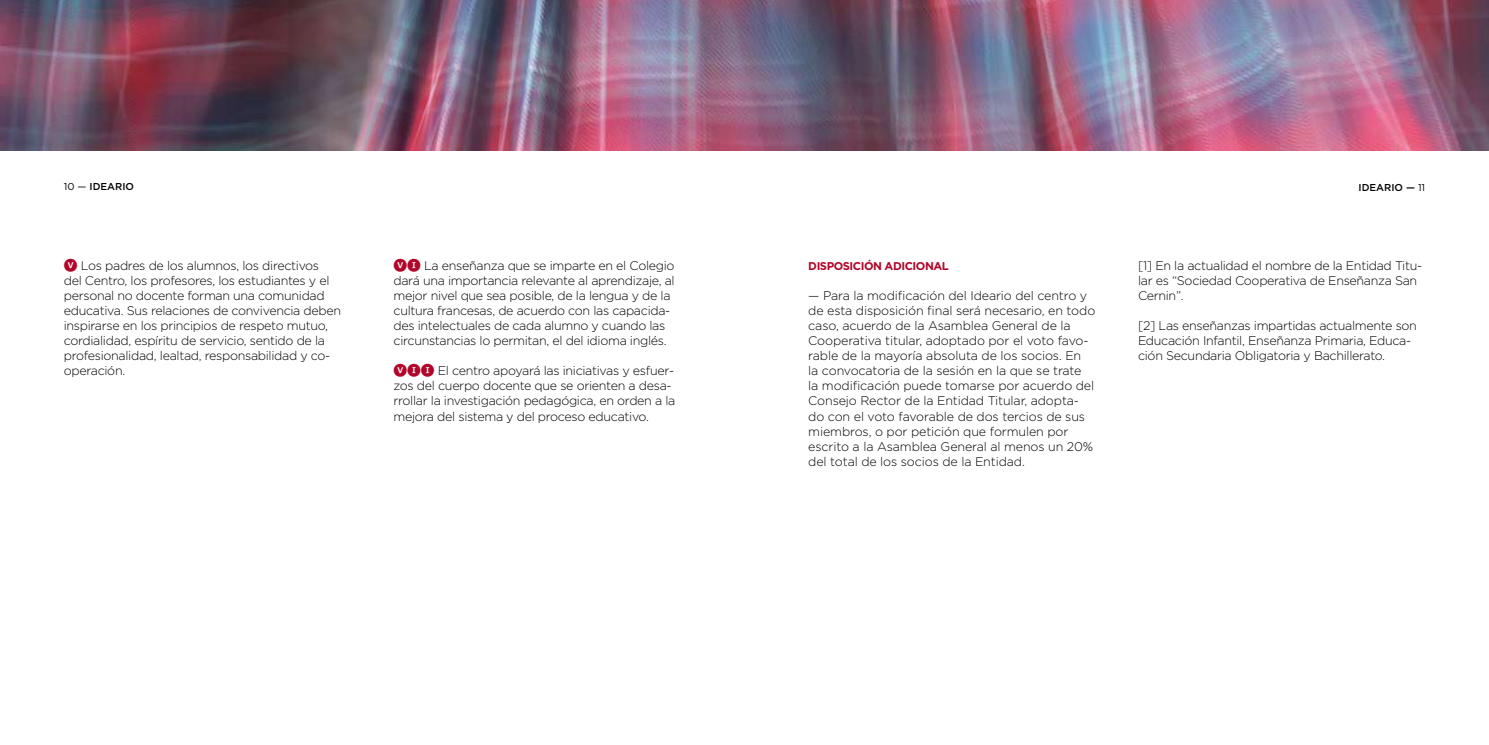
<style>
.page{position:relative;width:1489px;height:745px;background:#fff}
.page>*{position:absolute;margin:0;border:0;box-sizing:border-box;transform-origin:0 0}
.t1{font:300 12.5px/15px "Gotham";letter-spacing:-.025em;color:#000}
.t2{font:700 11.25px "Gotham";letter-spacing:-.04em;color:#b1062a}
.t3{font:500 10px "Gotham";color:#000}
.s1{font-weight:400}
.s2{font-family:"Whitney Index Black Rd Bd";font-weight:400;font-size:13.75px;color:#b1062a}
</style>
<div class="page">
<img style="left:0;top:0;width:1488px;height:150px">
<p class="t3" style="left:64px;top:180px;width:72px"><span class="s1">10 —</span> IDEARIO</p>
<p class="t3" style="left:1358px;top:181px;width:68px">IDEARIO — <span class="s1">11</span></p>
<p class="t1" style="left:64px;top:258px;width:279px"><span class="s2">V</span> Los padres de los alumnos, los directivos<br>del Centro, los profesores, los estudiantes y el personal no docente forman una comunidad educativa. Sus relaciones de convivencia deben inspirarse en los principios de respeto mutuo, cordialidad, espíritu de servicio, sentido de la profesionalidad, lealtad, responsabilidad y co&shy;operación.</p>
<p class="t1" style="left:393px;top:258px;width:283px"><span class="s2">VI</span> La enseñanza que se imparte en el Colegio dará una importancia relevante al aprendizaje, al mejor nivel que sea posible, de la lengua y de la cultura francesas, de acuerdo con las capacida&shy;des intelectuales de cada alumno y cuando las circunstancias lo permitan, el del idioma inglés.</p>
<p class="t1" style="left:393px;top:363px;width:283px"><span class="s2">VII</span> El centro apoyará las iniciativas y esfuer&shy;zos del cuerpo docente que se orienten a desa&shy;rrollar la investigación pedagógica, en orden a la mejora del sistema y del proceso educativo.</p>
<p class="t2" style="left:808px;top:259px;width:142px">DISPOSICIÓN ADICIONAL</p>
<p class="t1" style="left:808px;top:288px;width:288px">— Para la modificación del Ideario del centro y de esta disposición final será necesario, en todo caso, acuerdo de la Asamblea General de la Cooperativa titular, adoptado por el voto favo&shy;rable de la mayoría absoluta de los socios. En<br>la convocatoria de la sesión en la que se trate<br>la modificación puede tomarse por acuerdo del Consejo Rector de la Entidad Titular, adopta&shy;do con el voto favorable de dos tercios de sus miembros, o por petición que formulen por escrito a la Asamblea General al menos un 20% del total de los socios de la Entidad.</p>
<p class="t1" style="left:1137px;top:258px;width:286px">[1] En la actualidad el nombre de la Entidad Titu&shy;lar es “Sociedad Cooperativa de Enseñanza San<br>Cernin”.</p>
<p class="t1" style="left:1137px;top:318px;width:280px">[2] Las enseñanzas impartidas actualmente son<br>Educación Infantil, Enseñanza Primaria, Educa&shy;ción Secundaria Obligatoria y Bachillerato.</p>
</div>
